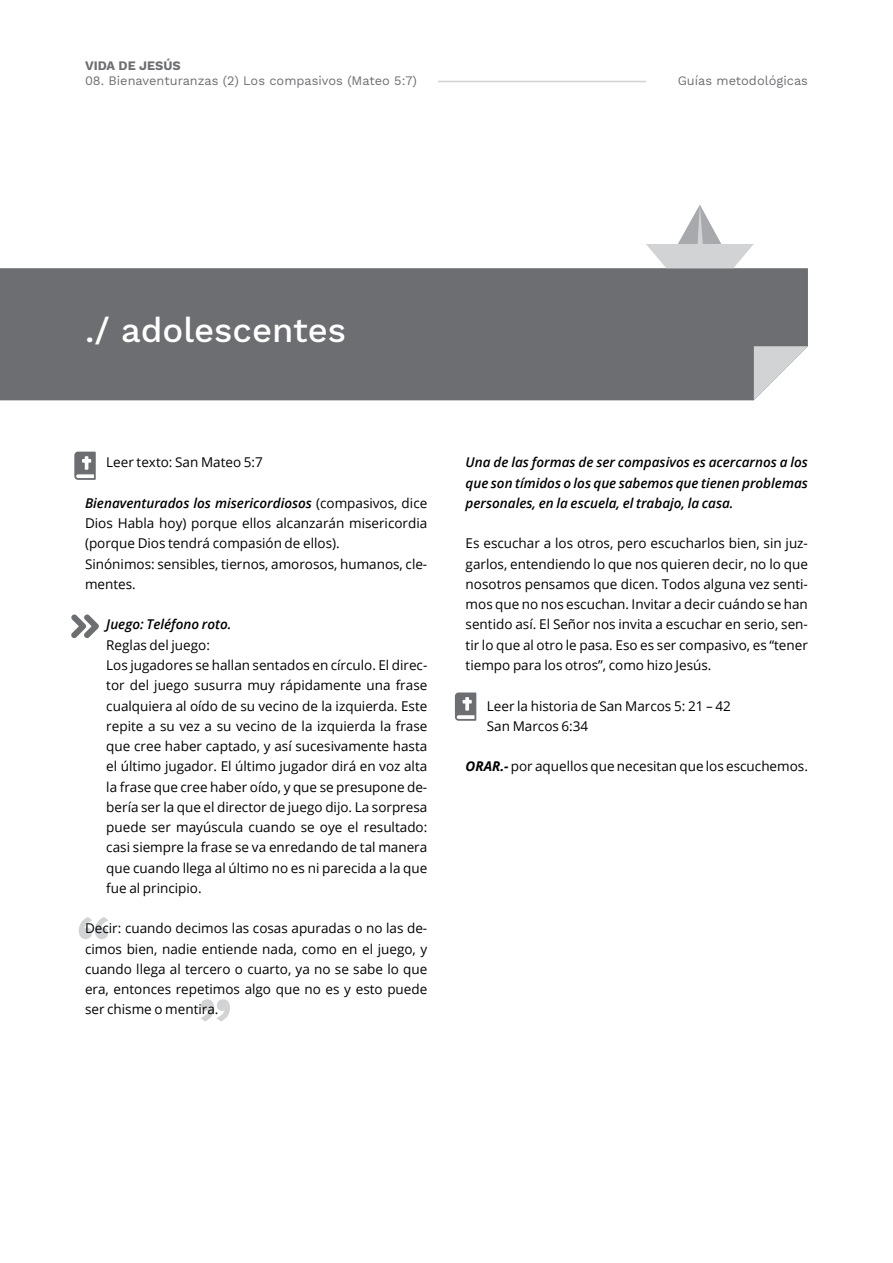
<style>
.page{position:relative;width:893px;height:1263px;background:#fff}
.page>*{position:absolute;margin:0;border:0;box-sizing:border-box;transform-origin:0 0}
.t1{font:500 34.5px "Work Sans";color:#fff}
.t2{font:13.5px/20.2px "Open Sans";color:#000}
.t3{font:italic 600 13.5px/20.2px "Open Sans";color:#000;text-align:justify}
.t4{font:12.75px "Work Sans";color:#6d6e71}
.t5{font:700 12.75px "Work Sans";color:#6d6e71}
.s1{font-weight:600;font-style:italic}
.s2{font-weight:700;font-style:italic}
</style>
<div class="page">
<svg style="left:79px;top:917px;width:29px;height:22px"></svg>
<svg style="left:201px;top:999px;width:29px;height:22px"></svg>
<div style="left:0;top:268px;width:808px;height:132px;background:#6d6e71"></div>
<svg style="left:754px;top:346px;width:54px;height:54px"></svg>
<svg style="left:74px;top:452px;width:22px;height:28px"></svg>
<svg style="left:455px;top:692px;width:21px;height:29px"></svg>
<svg style="left:71px;top:614px;width:28px;height:25px"></svg>
<svg style="left:646px;top:205px;width:108px;height:63px"></svg>
<hr style="left:438px;top:81px;width:208px;height:1px;background:#d1d3d4">
<p class="t5" style="left:85px;top:58px;width:97px">VIDA DE JESÚS</p>
<p class="t4" style="left:85px;top:73px;width:334px">08. Bienaventuranzas (2) Los compasivos (Mateo 5:7)</p>
<p class="t4" style="left:678px;top:73px;width:132px">Guías metodológicas</p>
<h1 class="t1" style="left:85px;top:310px;width:263px">./ adolescentes</h1>
<p class="t2" style="left:106px;top:452px;width:158px">Leer texto: San Mateo 5:7</p>
<p class="t2" style="left:85px;top:493px;width:344px"><span class="s1">Bienaventurados los misericordiosos</span> (compasivos, dice Dios Habla hoy) porque ellos alcanzarán misericordia (porque Dios tendrá compasión de ellos).<br>Sinónimos: sensibles, tiernos, amorosos, humanos, cle&shy;mentes.</p>
<p class="t3" style="left:106px;top:614px;width:127px">Juego: Teléfono roto.</p>
<p class="t2" style="left:106px;top:634px;width:323px">Reglas del juego:<br>Los jugadores se hallan sentados en círculo. El direc&shy;tor del juego susurra muy rápidamente una frase cualquiera al oído de su vecino de la izquierda. Este repite a su vez a su vecino de la izquierda la frase que cree haber captado, y así sucesivamente hasta el último jugador. El último jugador dirá en voz alta la frase que cree haber oído, y que se presupone de&shy;bería ser la que el director de juego dijo. La sorpresa puede ser mayúscula cuando se oye el resultado: casi siempre la frase se va enredando de tal manera que cuando llega al último no es ni parecida a la que fue al principio.</p>
<p class="t2" style="left:85px;top:918px;width:344px;text-align:justify">Decir: cuando decimos las cosas apuradas o no las de&shy;cimos bien, nadie entiende nada, como en el juego, y cuando llega al tercero o cuarto, ya no se sabe lo que era, entonces repetimos algo que no es y esto puede ser chisme o mentira.</p>
<p class="t3" style="left:466px;top:452px;width:344px">Una de las formas de ser compasivos es acercarnos a los que son tímidos o los que sabemos que tienen problemas personales, en la escuela, el trabajo, la casa.</p>
<p class="t2" style="left:466px;top:533px;width:344px;text-align:justify">Es escuchar a los otros, pero escucharlos bien, sin juz&shy;garlos, entendiendo lo que nos quieren decir, no lo que nosotros pensamos que dicen. Todos alguna vez senti&shy;mos que no nos escuchan. Invitar a decir cuándo se han sentido así. El Señor nos invita a escuchar en serio, sen&shy;tir lo que al otro le pasa. Eso es ser compasivo, es “tener tiempo para los otros”, como hizo Jesús.</p>
<p class="t2" style="left:487px;top:695px;width:245px">Leer la historia de San Marcos 5: 21 – 42<br>San Marcos 6:34</p>
<p class="t2" style="left:466px;top:756px;width:344px"><span class="s2">ORAR.-</span> por aquellos que necesitan que los escuchemos.</p>
</div>
